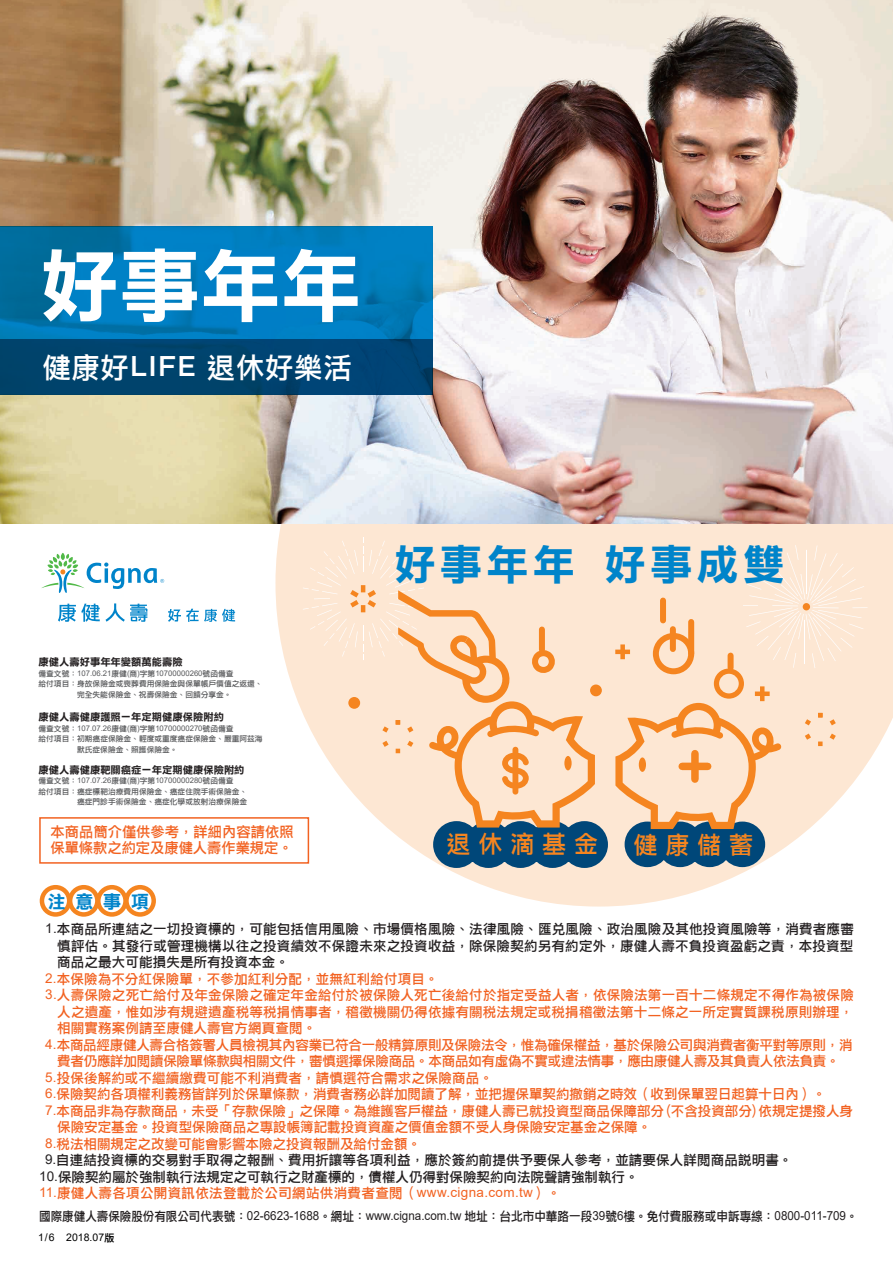
<style>
.page{position:relative;width:893px;height:1263px;background:#fff}
.page>*{position:absolute;margin:0;border:0;box-sizing:border-box;transform-origin:0 0}
.t1{font:79.65px "DF Li Hei W7 WIN BF";color:#fff}
.t2{font:42px "DF Li Hei W7 WIN BF";letter-spacing:.1em;color:#0084ca}
.t3{font:28.35px "DF Li Hei W5 WINP BF";letter-spacing:.025em;color:#fff}
.t4{font:24px "DF Li Hei W5 WIN BF";letter-spacing:.33em;color:#f58520}
.t5{font:18px "DF Li Hei W7 WIN BF";color:#0084ca}
.t6{font:14.25px/16.5px "DF Li Hei W5 WINP BF";color:#f26221}
.t7{font:13.5px "DF Li Hei W5 WINP BF";letter-spacing:.01em;color:#f26221}
.t8{font:13.5px "DF Li Hei W5 WINP BF";letter-spacing:.015em;color:#231f20}
.t9{font:13.5px "DF Li Hei W5 WIN BF";color:#f26221}
.t10{font:13.5px "DF Li Hei W5 WINP BF";letter-spacing:-.02em;color:#f26221}
.t11{font:13.5px "DF Li Hei W5 WIN BF";color:#231f20}
.t12{font:12.6px "Arial";color:#231f20;scale:.93 1}
.t13{font:10.5px "Arial";color:#000}
.t14{font:10.35px "DF Li Hei W7 WIN BF";color:#231f20}
.t15{font:7.8px/10.5px "DF Li Hei W5 WINP BF";color:#57585a}
.t16{font:7.8px "Arial";color:#57585a}
.s1{font-family:"Gotham";font-weight:500}
.s2{font-family:"DF Li Hei W5 WINP BF"}
.s3{font-family:"Arial"}
.s4{font-family:"DF Li Hei W5 WINP BF";font-size:12.45px}
.s5{font-family:"DF Li Hei W5 WINP BF";font-size:10.35px}
</style>
<div class="page">
<svg style="left:275px;top:523px;width:618px;height:383px;fill:#fde7d6"></svg>
<img style="left:0;top:0;width:893px;height:523px">
<svg style="left:0;top:227px;width:432px;height:112px;background:#007ab9"></svg>
<div style="left:0;top:339px;width:432px;height:56px;background:#00436d"></div>
<svg style="left:168px;top:609px;width:67px;height:13px"></svg>
<svg style="left:41px;top:553px;width:123px;height:40px"></svg>
<svg style="left:58px;top:603px;width:89px;height:19px"></svg>
<div style="left:39px;top:817px;width:270px;height:47px;border:2px solid #f26221"></div>
<div style="left:40px;top:885px;width:31px;height:32px;border:4px solid #f58520;border-radius:50%"></div>
<div style="left:68px;top:885px;width:32px;height:32px;border:4px solid #f58520;border-radius:50%"></div>
<div style="left:96px;top:885px;width:32px;height:32px;border:4px solid #f58520;border-radius:50%"></div>
<div style="left:124px;top:885px;width:32px;height:32px;border:4px solid #f58520;border-radius:50%"></div>
<svg style="left:303px;top:537px;width:564px;height:335px;background:#ebd6c3"></svg>
<h1 class="t1" style="left:40px;top:246px;width:323px">好事年年</h1>
<h3 class="t3" style="left:42px;top:354px;width:311px">健康好<span class="s1">LIFE</span> 退休好樂活</h3>
<p class="t14" style="left:39px;top:657px;width:146px">康健人壽好事年年變額萬能壽險</p>
<p class="t16" style="left:39px;top:668px;width:196px"><span class="s2">備查文號：</span>107.06.21<span class="s2">康健</span>(<span class="s2">商</span>)<span class="s2">字第</span>10700000260<span class="s2">號函備查</span></p>
<p class="t15" style="left:77px;top:679px;width:187px;text-indent:-39px">給付項目：身故保險金或喪葬費用保險金與保單帳戶價值之返還、完全失能保險金、祝壽保險金、回饋分享金。</p>
<p class="t14" style="left:39px;top:712px;width:187px">康健人壽健康護照一年定期健康保險附約</p>
<p class="t16" style="left:39px;top:723px;width:196px"><span class="s2">備查文號：</span>107.07.26<span class="s2">康健</span>(<span class="s2">商</span>)<span class="s2">字第</span>10700000270<span class="s2">號函備查</span></p>
<p class="t15" style="left:77px;top:734px;width:187px;text-indent:-39px">給付項目：初期癌症保險金、輕度或重度癌症保險金、嚴重阿茲海默氏症保險金、照護保險金。</p>
<p class="t14" style="left:39px;top:764px;width:208px">康健人壽健康靶關癌症一年定期健康保險附約</p>
<p class="t16" style="left:39px;top:775px;width:196px"><span class="s2">備查文號：</span>107.07.26<span class="s2">康健</span>(<span class="s2">商</span>)<span class="s2">字第</span>10700000280<span class="s2">號函備查</span></p>
<p class="t15" style="left:39px;top:786px;width:210px;text-align:right">給付項目：癌症標靶治療費用保險金、癌症住院手術保險金、癌症門診手術保險金、癌症化學或放射治療保險金</p>
<p class="t6" style="left:50px;top:823px;width:245px">本商品簡介僅供參考，詳細內容請依照保單條款之約定及康健人壽作業規定。</p>
<h3 class="t5" style="left:47px;top:892px;width:103px">注意事項</h3>
<h2 class="t2" style="left:394px;top:543px;width:392px">好事年年 好事成雙</h2>
<h3 class="t4" style="left:447px;top:832px;width:153px">退休滴基金</h3>
<h3 class="t4" style="left:633px;top:833px;width:121px">健康儲蓄</h3>
<p class="t8" style="left:45px;top:922px;width:810px"><span class="s3">1.</span>本商品所連結之一切投資標的，可能包括信用風險、市場價格風險、法律風險、匯兌風險、政治風險及其他投資風險等，消費者應審</p>
<p class="t8" style="left:57px;top:939px;width:798px">慎評估。其發行或管理機構以往之投資績效不保證未來之投資收益，除保險契約另有約定外，康健人壽不負投資盈虧之責，本投資型</p>
<p class="t8" style="left:57px;top:955px;width:233px">商品之最大可能損失是所有投資本金。</p>
<p class="t7" style="left:45px;top:972px;width:395px"><span class="s3">2.</span>本保險為不分紅保險單，不參加紅利分配，並無紅利給付項目。</p>
<p class="t7" style="left:45px;top:988px;width:810px"><span class="s3">3.</span>人壽保險之死亡給付及年金保險之確定年金給付於被保險人死亡後給付於指定受益人者，依保險法第一百十二條規定不得作為被保險</p>
<p class="t7" style="left:57px;top:1005px;width:798px">人之遺產，惟如涉有規避遺產稅等稅捐情事者，稽徵機關仍得依據有關稅法規定或稅捐稽徵法第十二條之一所定實質課稅原則辦理，</p>
<p class="t7" style="left:57px;top:1021px;width:260px">相關實務案例請至康健人壽官方網頁查閱。</p>
<p class="t10" style="left:45px;top:1038px;width:809px"><span class="s3">4.</span>本商品經康健人壽合格簽署人員檢視其內容業已符合一般精算原則及保險法令，惟為確保權益，基於保險公司與消費者衡平對等原則，消</p>
<p class="t10" style="left:57px;top:1054px;width:784px">費者仍應詳加閱讀保險單條款與相關文件，審慎選擇保險商品。本商品如有虛偽不實或違法情事，應由康健人壽及其負責人依法負責。</p>
<p class="t7" style="left:45px;top:1071px;width:449px"><span class="s3">5.</span>投保後解約或不繼續繳費可能不利消費者，請慎選符合需求之保險商品。</p>
<p class="t7" style="left:45px;top:1087px;width:782px"><span class="s3">6.</span>保險契約各項權利義務皆詳列於保單條款，消費者務必詳加閱讀了解，並把握保單契約撤銷之時效（收到保單翌日起算十日內）。</p>
<p class="t9" style="left:45px;top:1104px;width:809px"><span class="s3">7.</span>本商品非為存款商品，未受「存款保險」之保障。為維護客戶權益，康健人壽已就投資型商品保障部分(不含投資部分)依規定提撥人身</p>
<p class="t9" style="left:57px;top:1120px;width:595px">保險安定基金。投資型保險商品之專設帳簿記載投資資產之價值金額不受人身保險安定基金之保障。</p>
<p class="t9" style="left:45px;top:1137px;width:377px"><span class="s3">8.</span>稅法相關規定之改變可能會影響本險之投資報酬及給付金額。</p>
<p class="t8" style="left:45px;top:1153px;width:749px"><span class="s3">9.</span>自連結投資標的交易對手取得之報酬、費用折讓等各項利益，應於簽約前提供予要保人參考，並請要保人詳閱商品說明書。</p>
<p class="t11" style="left:39px;top:1170px;width:601px"><span class="s3">10.</span>保險契約屬於強制執行法規定之可執行之財產標的，債權人仍得對保險契約向法院聲請強制執行。</p>
<p class="t7" style="left:39px;top:1186px;width:523px"><span class="s3">11.</span>康健人壽各項公開資訊依法登載於公司網站供消費者查閱（<span class="s3">www.cigna.com.tw</span>）。</p>
<p class="t12" style="left:39px;top:1206px;width:881px"><span class="s4">國際康健人壽保險股份有限公司</span><span class="s2">代表號：</span>02-6623-1688<span class="s2">。網址：</span>www.cigna.com.tw <span class="s2">地址：台北市中華路一段</span>39<span class="s2">號</span>6<span class="s2">樓。免付費服務或申訴專線：</span>0800-011-709<span class="s2">。</span></p>
<p class="t13" style="left:38px;top:1230px;width:78px">1/6 2018.07<span class="s5">版</span></p>
</div>
